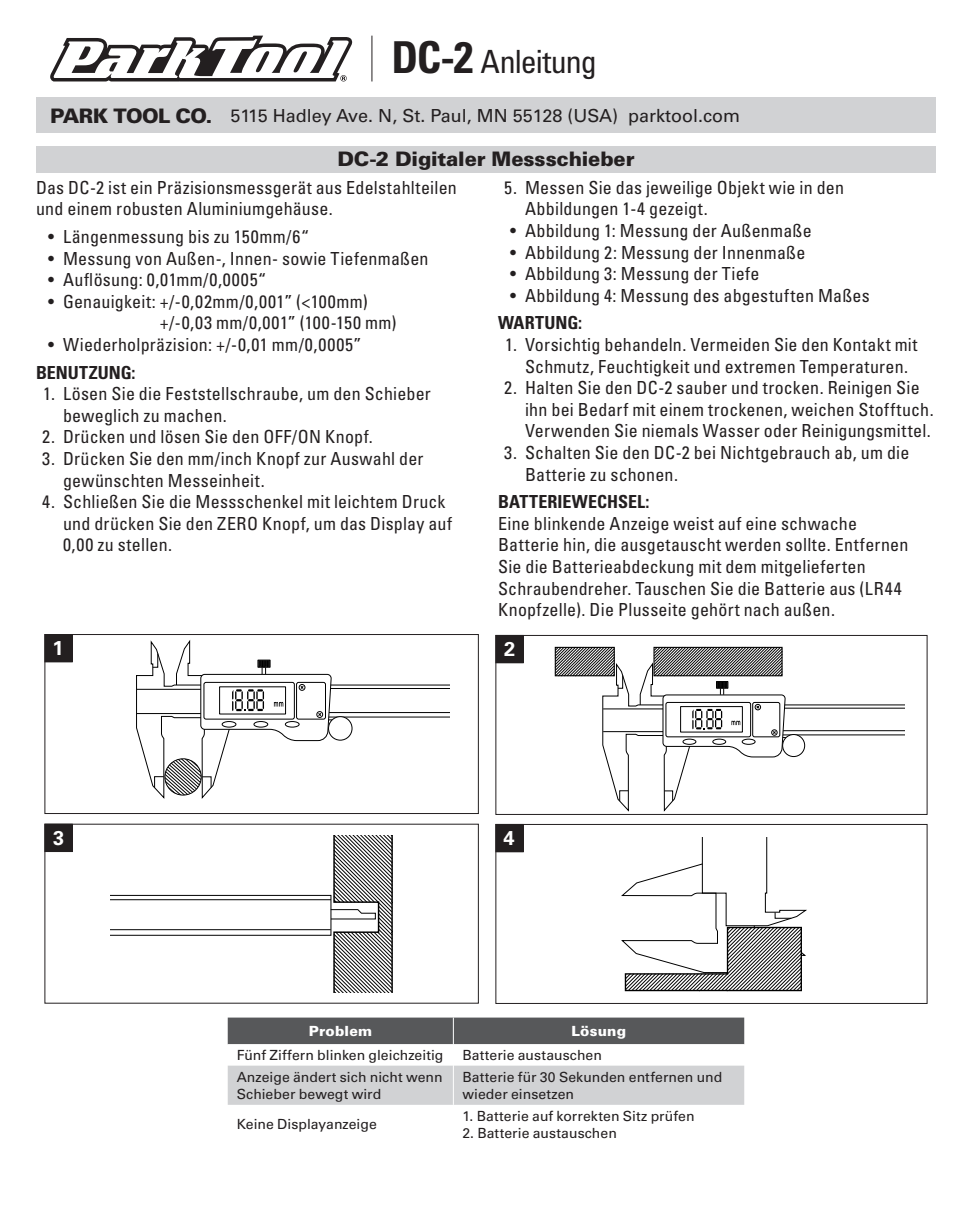
<style>
.page{position:relative;width:972px;height:1215px;background:#fff}
.page>*{position:absolute;margin:0;border:0;box-sizing:border-box;transform-origin:0 0}
.t1{font:condensed 32px "Univers LT Std";letter-spacing:-.035em;color:#231f20}
.t2{font:900 20px "Univers LT Std";letter-spacing:-.01em;color:#231f20}
.t3{font:700 20px "Univers LT Std";color:#fff}
.t4{font:condensed 18px/21.6px "Univers LT Std";letter-spacing:.01em;color:#231f20}
.t5{font:18px "Univers LT Std";color:#231f20}
.t6{font:700 condensed 18px "Univers LT Std";color:#231f20}
.t7{font:14px/16.8px "Univers LT Std";letter-spacing:.005em;color:#231f20}
.t8{font:900 14px "Univers LT Std";letter-spacing:.015em;color:#fff}
.s1{font-weight:700;font-size:44px}
.s2{font-weight:900;font-size:20px}
</style>
<div class="page">
<div style="left:36px;top:146px;width:900px;height:26px;background:#d1d2d4"></div>
<svg style="left:228px;top:1018px;width:516px;height:87px"></svg>
<hr style="left:453px;top:1066px;width:1px;height:39px;background:#fff">
<div style="left:36px;top:97px;width:900px;height:36px;background:#d1d2d4"></div>
<svg style="left:50px;top:36px;width:303px;height:45px"></svg>
<hr style="left:371px;top:36px;width:1px;height:45px;background:#231f20">
<div style="left:495px;top:824px;width:433px;height:180px;border:1px solid #231f20"></div>
<div style="left:495px;top:635px;width:433px;height:180px;border:1px solid #231f20"></div>
<div style="left:44px;top:634px;width:435px;height:180px;border:1px solid #231f20"></div>
<svg style="left:136px;top:640px;width:313px;height:159px"></svg>
<svg style="left:554px;top:646px;width:351px;height:166px"></svg>
<svg style="left:111px;top:835px;width:282px;height:157px"></svg>
<div style="left:45px;top:824px;width:27px;height:28px;background:#231f20"></div>
<div style="left:44px;top:824px;width:29px;height:28px;border:1px solid #231f20"></div>
<div style="left:496px;top:824px;width:27px;height:28px;background:#231f20"></div>
<div style="left:495px;top:824px;width:29px;height:28px;border:1px solid #231f20"></div>
<div style="left:496px;top:635px;width:27px;height:28px;background:#231f20"></div>
<div style="left:495px;top:635px;width:29px;height:28px;border:1px solid #231f20"></div>
<div style="left:45px;top:635px;width:27px;height:27px;background:#231f20"></div>
<div style="left:44px;top:634px;width:29px;height:28px;border:1px solid #231f20"></div>
<svg style="left:621px;top:838px;width:186px;height:154px"></svg>
<h1 class="t1" style="left:391px;top:41px;width:207px"><span class="s1">DC-2</span> Anleitung</h1>
<p class="t5" style="left:50px;top:105px;width:692px"><span class="s2">PARK TOOL CO.</span> 5115 Hadley Ave. N, St. Paul, MN 55128 (USA) parktool.com</p>
<p class="t2" style="left:337px;top:147px;width:299px">DC-2 Digitaler Messschieber</p>
<p class="t4" style="left:36px;top:176px;width:422px">Das DC-2 ist ein Präzisionsmessgerät aus Edelstahlteilen und einem robusten Aluminiumgehäuse.</p>
<p class="t4" style="left:48px;top:226px;width:263px">• Längenmessung bis zu 150mm/6“</p>
<p class="t4" style="left:48px;top:247px;width:382px">• Messung von Außen-, Innen- sowie Tiefenmaßen</p>
<p class="t4" style="left:48px;top:269px;width:220px">• Auflösung: 0,01mm/0,0005“</p>
<p class="t4" style="left:160px;top:290px;width:238px;text-indent:-112px">• Genauigkeit: +/-0,02mm/0,001” (&lt;100mm) +/-0,03 mm/0,001” (100-150 mm)</p>
<p class="t4" style="left:48px;top:334px;width:315px">• Wiederholpräzision: +/-0,01 mm/0,0005”</p>
<p class="t6" style="left:36px;top:361px;width:101px">BENUTZUNG:</p>
<p class="t4" style="left:63px;top:383px;width:369px;text-indent:-20px">1. Lösen Sie die Feststellschraube, um den Schieber beweglich zu machen.</p>
<p class="t4" style="left:42px;top:426px;width:332px">2. Drücken und lösen Sie den OFF/ON Knopf.</p>
<p class="t4" style="left:63px;top:448px;width:362px;text-indent:-21px">3. Drücken Sie den mm/inch Knopf zur Auswahl der gewünschten Messeinheit.</p>
<p class="t4" style="left:63px;top:491px;width:391px;text-indent:-21px">4. Schließen Sie die Messschenkel mit leichtem Druck und drücken Sie den ZERO Knopf, um das Display auf<br>0,00 zu stellen.</p>
<p class="t4" style="left:525px;top:176px;width:321px;text-indent:-21px">5. Messen Sie das jeweilige Objekt wie in den<br>Abbildungen 1-4 gezeigt.</p>
<p class="t4" style="left:510px;top:220px;width:303px">• Abbildung 1: Messung der Außenmaße</p>
<p class="t4" style="left:510px;top:241px;width:297px">• Abbildung 2: Messung der Innenmaße</p>
<p class="t4" style="left:510px;top:263px;width:251px">• Abbildung 3: Messung der Tiefe</p>
<p class="t4" style="left:510px;top:284px;width:361px">• Abbildung 4: Messung des abgestuften Maßes</p>
<p class="t6" style="left:498px;top:312px;width:86px">WARTUNG:</p>
<p class="t4" style="left:505px;top:334px;width:414px;text-align:center">1. Vorsichtig behandeln. Vermeiden Sie den Kontakt mit<br>Schmutz, Feuchtigkeit und extremen Temperaturen.</p>
<p class="t4" style="left:525px;top:377px;width:410px;text-indent:-21px">2. Halten Sie den DC-2 sauber und trocken. Reinigen Sie ihn bei Bedarf mit einem trockenen, weichen Stofftuch.<br>Verwenden Sie niemals Wasser oder Reinigungsmittel.</p>
<p class="t4" style="left:525px;top:442px;width:386px;text-indent:-21px">3. Schalten Sie den DC-2 bei Nichtgebrauch ab, um die<br>Batterie zu schonen.</p>
<p class="t6" style="left:498px;top:491px;width:153px">BATTERIEWECHSEL:</p>
<p class="t4" style="left:498px;top:512px;width:412px">Eine blinkende Anzeige weist auf eine schwache Batterie hin, die ausgetauscht werden sollte. Entfernen Sie die Batterieabdeckung mit dem mitgelieferten Schraubendreher. Tauschen Sie die Batterie aus (LR44<br>Knopfzelle). Die Plusseite gehört nach außen.</p>
<p class="t3" style="left:53px;top:637px;width:13px">1</p>
<p class="t3" style="left:504px;top:638px;width:13px">2</p>
<p class="t3" style="left:53px;top:826px;width:13px">3</p>
<p class="t3" style="left:504px;top:827px;width:13px">4</p>
<p class="t8" style="left:309px;top:1022px;width:65px">Problem</p>
<p class="t8" style="left:571px;top:1022px;width:56px">Lösung</p>
<p class="t7" style="left:237px;top:1046px;width:208px">Fünf Ziffern blinken gleichzeitig</p>
<p class="t7" style="left:462px;top:1046px;width:141px">Batterie austauschen</p>
<p class="t7" style="left:237px;top:1069px;width:207px">Anzeige ändert sich nicht wenn<br>Schieber bewegt wird</p>
<p class="t7" style="left:462px;top:1069px;width:262px">Batterie für 30 Sekunden entfernen und wieder einsetzen</p>
<p class="t7" style="left:237px;top:1116px;width:142px">Keine Displayanzeige</p>
<p class="t7" style="left:462px;top:1108px;width:234px">1. Batterie auf korrekten Sitz prüfen</p>
<p class="t7" style="left:462px;top:1125px;width:156px">2. Batterie austauschen</p>
</div>
